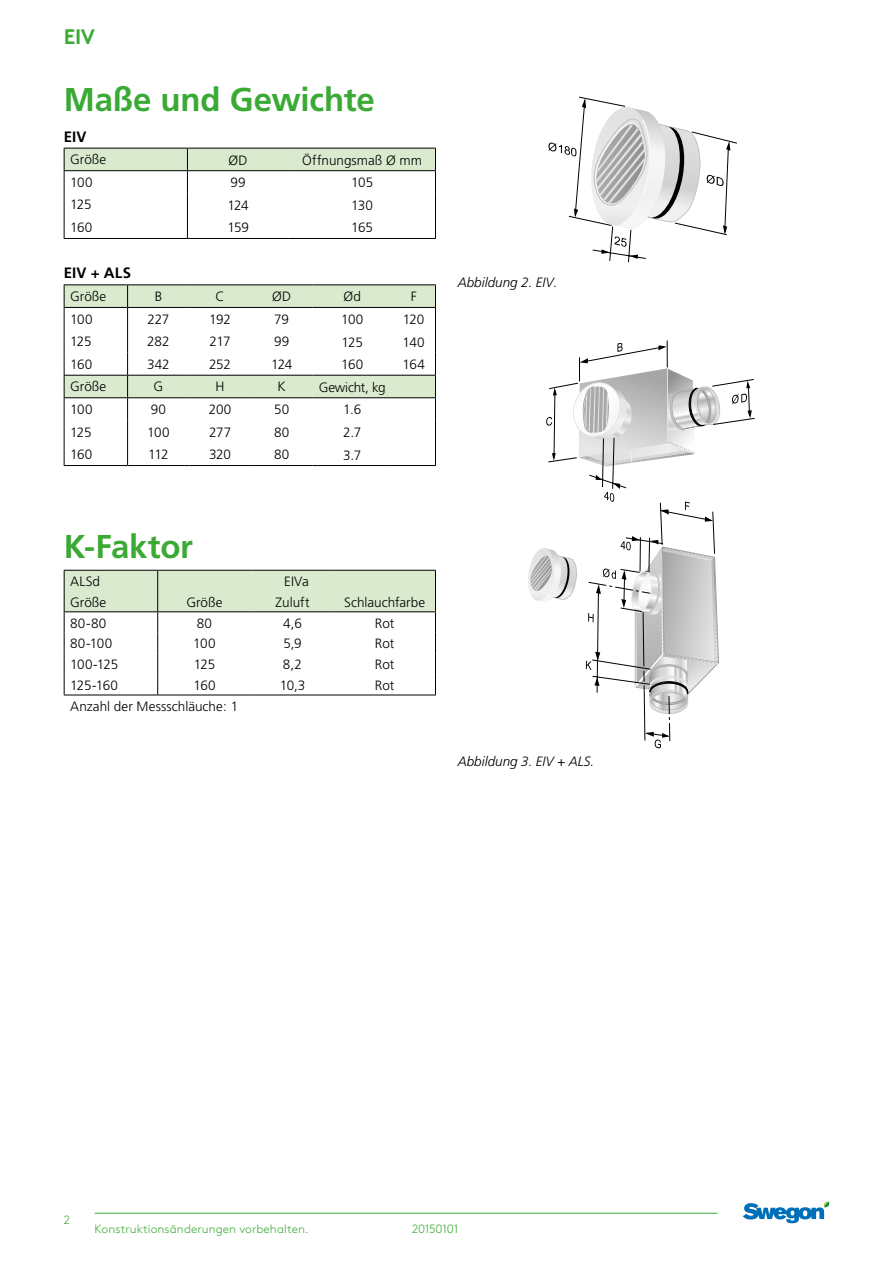
<style>
.page{position:relative;width:893px;height:1263px;background:#fff}
.page>*{position:absolute;margin:0;border:0;box-sizing:border-box;transform-origin:0 0}
.t1{font:700 33px "Frutiger";letter-spacing:-.005em;color:#3aaa35}
.t2{font:700 21px "Swegon Brown";color:#3aaa35}
.t3{font:700 15px "Frutiger";letter-spacing:.015em;color:#000}
.t4{font:300 13.5px "Frutiger";color:#000}
.t5{font:italic 300 13.5px "Frutiger";color:#000}
.t6{font:300 12px "Swegon Brown";letter-spacing:.01em;color:#3aaa35}
.t7{font:300 12px "Swegon Brown";letter-spacing:-.015em;color:#3aaa35}
</style>
<div class="page">
<hr style="left:95px;top:1213px;width:623px;height:1px;background:#3aaa35">
<svg style="left:743px;top:1201px;width:87px;height:22px"></svg>
<svg style="left:64px;top:148px;width:372px;height:90px"></svg>
<hr style="left:64px;top:238px;width:123px;height:1px;background:#000">
<hr style="left:187px;top:238px;width:102px;height:1px;background:#000">
<hr style="left:289px;top:238px;width:147px;height:1px;background:#000">
<hr style="left:64px;top:284px;width:64px;height:1px;background:#000">
<hr style="left:128px;top:284px;width:61px;height:1px;background:#000">
<hr style="left:189px;top:284px;width:62px;height:1px;background:#000">
<hr style="left:251px;top:284px;width:62px;height:1px;background:#000">
<hr style="left:313px;top:284px;width:79px;height:1px;background:#000">
<hr style="left:392px;top:284px;width:44px;height:1px;background:#000">
<svg style="left:64px;top:285px;width:372px;height:180px"></svg>
<hr style="left:64px;top:465px;width:64px;height:1px;background:#000">
<hr style="left:128px;top:465px;width:61px;height:1px;background:#000">
<hr style="left:189px;top:465px;width:62px;height:1px;background:#000">
<hr style="left:251px;top:465px;width:62px;height:1px;background:#000">
<hr style="left:313px;top:465px;width:79px;height:1px;background:#000">
<hr style="left:392px;top:465px;width:44px;height:1px;background:#000">
<svg style="left:548px;top:96px;width:189px;height:167px"></svg>
<svg style="left:746px;top:380px;width:4px;height:8px"></svg>
<svg style="left:747px;top:410px;width:5px;height:8px"></svg>
<svg style="left:658px;top:345px;width:9px;height:5px"></svg>
<svg style="left:617px;top:343px;width:6px;height:9px"></svg>
<svg style="left:732px;top:394px;width:15px;height:10px"></svg>
<svg style="left:528px;top:358px;width:193px;height:390px"></svg>
<svg style="left:64px;top:570px;width:372px;height:125px"></svg>
<hr style="left:64px;top:695px;width:94px;height:1px;background:#000">
<hr style="left:158px;top:695px;width:93px;height:1px;background:#000">
<hr style="left:251px;top:695px;width:83px;height:1px;background:#000">
<hr style="left:334px;top:695px;width:102px;height:1px;background:#000">
<h2 class="t2" style="left:64px;top:20px;width:33px">EIV</h2>
<h1 class="t1" style="left:64px;top:80px;width:313px">Maße und Gewichte</h1>
<p class="t3" style="left:64px;top:128px;width:24px">EIV</p>
<p class="t4" style="left:70px;top:152px;width:38px">Größe</p>
<p class="t4" style="left:229px;top:152px;width:21px">ØD</p>
<p class="t4" style="left:302px;top:152px;width:121px">Öffnungsmaß Ø mm</p>
<p class="t4" style="left:70px;top:175px;width:24px">100</p>
<p class="t4" style="left:231px;top:175px;width:17px">99</p>
<p class="t4" style="left:351px;top:175px;width:24px">105</p>
<p class="t4" style="left:70px;top:197px;width:23px">125</p>
<p class="t4" style="left:227px;top:198px;width:23px">124</p>
<p class="t4" style="left:351px;top:198px;width:23px">130</p>
<p class="t4" style="left:70px;top:220px;width:24px">160</p>
<p class="t4" style="left:227px;top:220px;width:23px">159</p>
<p class="t4" style="left:351px;top:220px;width:23px">165</p>
<p class="t3" style="left:64px;top:264px;width:69px">EIV + ALS</p>
<p class="t4" style="left:70px;top:289px;width:38px">Größe</p>
<p class="t4" style="left:155px;top:289px;width:9px">B</p>
<p class="t4" style="left:216px;top:289px;width:11px">C</p>
<p class="t4" style="left:272px;top:289px;width:21px">ØD</p>
<p class="t4" style="left:344px;top:289px;width:19px">Ød</p>
<p class="t4" style="left:411px;top:289px;width:7px">F</p>
<p class="t4" style="left:70px;top:311px;width:24px">100</p>
<p class="t4" style="left:147px;top:311px;width:24px">227</p>
<p class="t4" style="left:209px;top:311px;width:23px">192</p>
<p class="t4" style="left:274px;top:311px;width:16px">79</p>
<p class="t4" style="left:341px;top:312px;width:24px">100</p>
<p class="t4" style="left:403px;top:312px;width:23px">120</p>
<p class="t4" style="left:70px;top:334px;width:23px">125</p>
<p class="t4" style="left:147px;top:334px;width:24px">282</p>
<p class="t4" style="left:210px;top:334px;width:23px">217</p>
<p class="t4" style="left:274px;top:334px;width:17px">99</p>
<p class="t4" style="left:342px;top:334px;width:23px">125</p>
<p class="t4" style="left:403px;top:334px;width:24px">140</p>
<p class="t4" style="left:70px;top:356px;width:24px">160</p>
<p class="t4" style="left:147px;top:356px;width:24px">342</p>
<p class="t4" style="left:209px;top:356px;width:24px">252</p>
<p class="t4" style="left:271px;top:356px;width:23px">124</p>
<p class="t4" style="left:341px;top:357px;width:24px">160</p>
<p class="t4" style="left:403px;top:357px;width:24px">164</p>
<p class="t4" style="left:70px;top:379px;width:38px">Größe</p>
<p class="t4" style="left:154px;top:379px;width:11px">G</p>
<p class="t4" style="left:216px;top:379px;width:11px">H</p>
<p class="t4" style="left:278px;top:379px;width:10px">K</p>
<p class="t4" style="left:319px;top:379px;width:68px">Gewicht, kg</p>
<p class="t4" style="left:70px;top:402px;width:24px">100</p>
<p class="t4" style="left:151px;top:402px;width:17px">90</p>
<p class="t4" style="left:209px;top:402px;width:24px">200</p>
<p class="t4" style="left:274px;top:402px;width:17px">50</p>
<p class="t4" style="left:343px;top:402px;width:20px">1.6</p>
<p class="t4" style="left:70px;top:424px;width:23px">125</p>
<p class="t4" style="left:147px;top:424px;width:24px">100</p>
<p class="t4" style="left:209px;top:424px;width:24px">277</p>
<p class="t4" style="left:274px;top:424px;width:17px">80</p>
<p class="t4" style="left:343px;top:425px;width:20px">2.7</p>
<p class="t4" style="left:70px;top:447px;width:24px">160</p>
<p class="t4" style="left:148px;top:447px;width:22px">112</p>
<p class="t4" style="left:209px;top:447px;width:24px">320</p>
<p class="t4" style="left:274px;top:447px;width:17px">80</p>
<p class="t4" style="left:343px;top:447px;width:20px">3.7</p>
<h1 class="t1" style="left:64px;top:527px;width:131px">K-Faktor</h1>
<p class="t4" style="left:70px;top:574px;width:31px">ALSd</p>
<p class="t4" style="left:284px;top:574px;width:26px">EIVa</p>
<p class="t4" style="left:70px;top:594px;width:38px">Größe</p>
<p class="t4" style="left:186px;top:594px;width:38px">Größe</p>
<p class="t4" style="left:276px;top:594px;width:36px">Zuluft</p>
<p class="t4" style="left:344px;top:594px;width:83px">Schlauchfarbe</p>
<p class="t4" style="left:70px;top:615px;width:38px">80-80</p>
<p class="t4" style="left:197px;top:615px;width:17px">80</p>
<p class="t4" style="left:283px;top:615px;width:20px">4,6</p>
<p class="t4" style="left:375px;top:615px;width:21px">Rot</p>
<p class="t4" style="left:70px;top:636px;width:44px">80-100</p>
<p class="t4" style="left:193px;top:636px;width:24px">100</p>
<p class="t4" style="left:283px;top:636px;width:20px">5,9</p>
<p class="t4" style="left:375px;top:636px;width:21px">Rot</p>
<p class="t4" style="left:70px;top:657px;width:50px">100-125</p>
<p class="t4" style="left:194px;top:657px;width:23px">125</p>
<p class="t4" style="left:283px;top:657px;width:21px">8,2</p>
<p class="t4" style="left:375px;top:657px;width:21px">Rot</p>
<p class="t4" style="left:70px;top:678px;width:49px">125-160</p>
<p class="t4" style="left:193px;top:678px;width:24px">160</p>
<p class="t4" style="left:280px;top:678px;width:27px">10,3</p>
<p class="t4" style="left:375px;top:678px;width:21px">Rot</p>
<p class="t4" style="left:70px;top:698px;width:170px">Anzahl der Messschläuche: 1</p>
<p class="t5" style="left:458px;top:274px;width:101px">Abbildung 2. EIV.</p>
<p class="t5" style="left:458px;top:753px;width:138px">Abbildung 3. EIV + ALS.</p>
<p class="t6" style="left:64px;top:1211px;width:8px">2</p>
<p class="t6" style="left:95px;top:1220px;width:215px">Konstruktionsänderungen vorbehalten.</p>
<p class="t7" style="left:412px;top:1220px;width:48px">20150101</p>
</div>
